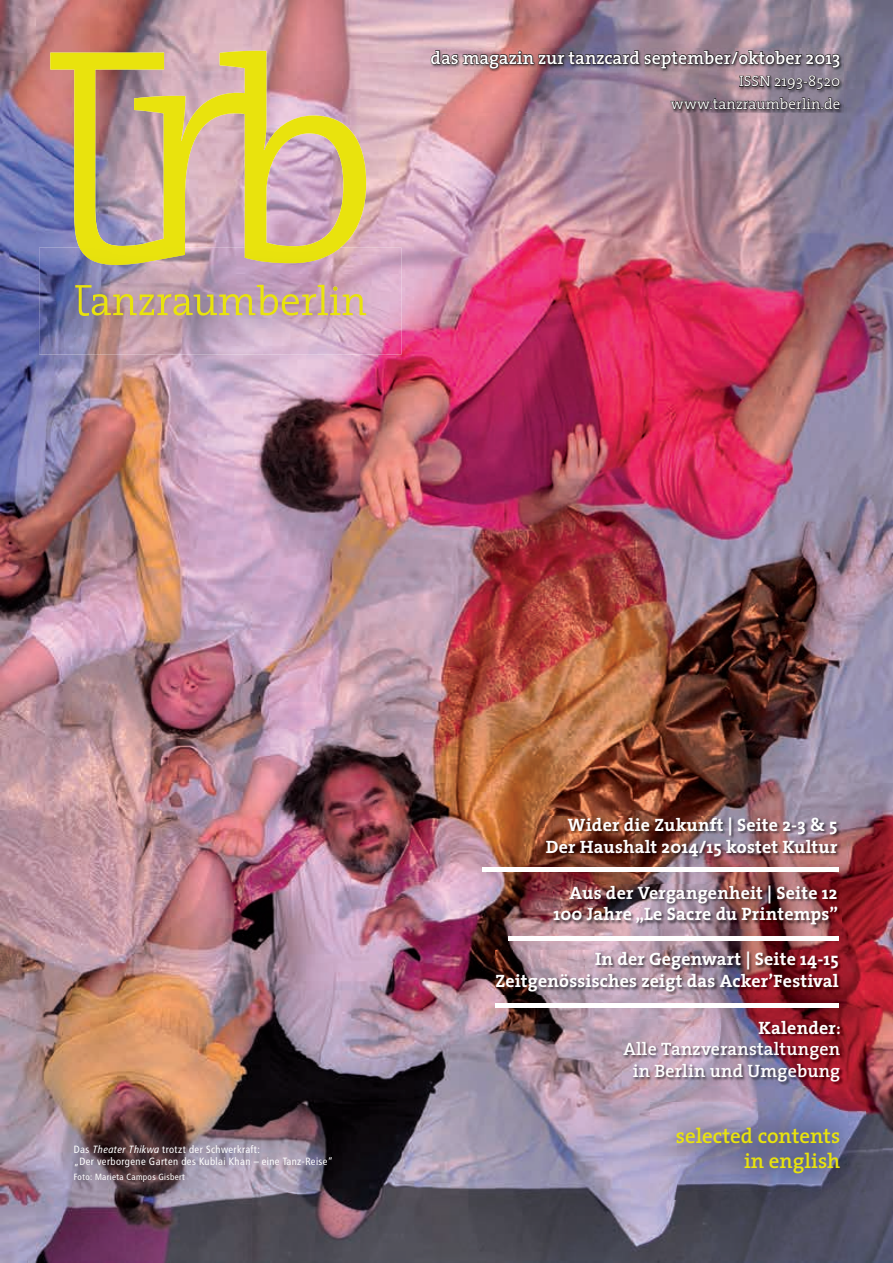
<style>
.page{position:relative;width:893px;height:1263px;background:#fff}
.page>*{position:absolute;margin:0;border:0;box-sizing:border-box;transform-origin:0 0}
.t1{font:600 21px/25.2px "The Serif";color:#e9e30d;text-align:right}
.t2{font:700 18px/21.6px "The Serif";letter-spacing:.01em;color:#fff;text-align:right}
.t3{font:600 18px/21.6px "The Serif";color:#fff;text-align:right}
.t4{font:300 15px/22.5px "The Serif";letter-spacing:.01em;color:#fff;text-align:right}
.t5{font:10.5px/12px "Transit Print OT";color:#fff}
.t6{font:9px "Transit Print OT";color:#fff}
.s1{font-style:italic}
.s2{font-weight:700}
</style>
<div class="page">
<img style="left:0;top:0;width:893px;height:1263px">
<svg style="left:50px;top:51px;width:316px;height:197px;background:#cdb27a"></svg>
<img style="left:430px;top:49px;width:413px;height:64px">
<img style="left:431px;top:50px;width:409px;height:19px">
<svg style="left:739px;top:75px;width:101px;height:15px;background:#5d545d"></svg>
<svg style="left:670px;top:97px;width:170px;height:16px;background:#61545e"></svg>
<img style="left:651px;top:1102px;width:214px;height:97px">
<img style="left:546px;top:816px;width:295px;height:44px">
<img style="left:553px;top:884px;width:288px;height:44px">
<img style="left:496px;top:950px;width:346px;height:45px">
<img style="left:623px;top:1019px;width:221px;height:66px">
<hr style="left:483px;top:868px;width:356px;height:4px;background:#fff">
<hr style="left:508px;top:937px;width:331px;height:4px;background:#fff">
<hr style="left:496px;top:1004px;width:343px;height:4px;background:#fff">
<img style="left:39px;top:248px;width:362px;height:107px">
<img style="left:79px;top:248px;width:106px;height:17px">
<img style="left:164px;top:248px;width:21px;height:9px">
<img style="left:245px;top:248px;width:95px;height:15px">
<svg style="left:75px;top:285px;width:291px;height:31px;background:#c3ab86"></svg>
<p class="t3" style="left:431px;top:46px;width:411px">das magazin zur tanzcard september/oktober 2013</p>
<p class="t4" style="left:671px;top:70px;width:171px">ISSN 2193-8520 www.tanzraumberlin.de</p>
<p class="t5" style="left:74px;top:1143px;width:261px">Das <span class="s1">Theater Thikwa</span> trotzt der Schwerkraft:<br>„Der verborgene Garten des Kublai Khan – eine Tanz-Reise“</p>
<p class="t6" style="left:74px;top:1171px;width:113px">Foto: Marieta Campos Gisbert</p>
<p class="t2" style="left:546px;top:814px;width:293px">Wider die Zukunft | Seite 2-3 &amp; 5<br>Der Haushalt 2014/15 kostet Kultur</p>
<p class="t2" style="left:553px;top:881px;width:286px">Aus der Vergangenheit | Seite 12<br>100 Jahre „Le Sacre du Printemps”</p>
<p class="t2" style="left:495px;top:948px;width:345px">In der Gegenwart | Seite 14-15<br>Zeitgenössisches zeigt das Acker’Festival</p>
<p class="t3" style="left:623px;top:1016px;width:219px"><span class="s2">Kalender</span>:<br>Alle Tanzveranstaltungen in Berlin und Umgebung</p>
<p class="t1" style="left:676px;top:1123px;width:166px">selected contents in english</p>
</div>
